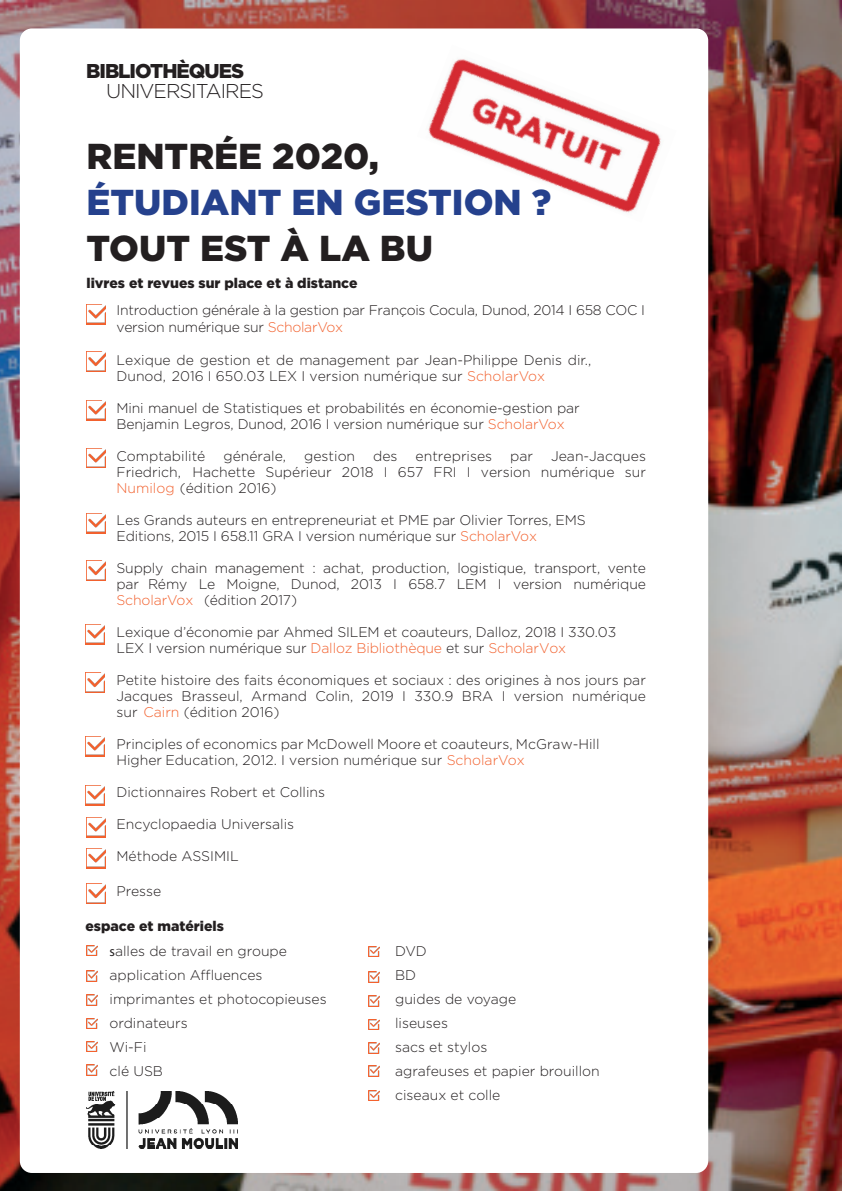
<style>
.page{position:relative;width:842px;height:1191px;background:#fff}
.page>*{position:absolute;margin:0;border:0;box-sizing:border-box;transform-origin:0 0}
.t1{font:900 36px "Gotham";color:#231f20}
.t2{font:900 36px "Gotham";color:#25418d}
.t3{font:300 20px "Gotham";letter-spacing:-.05em;color:#231f20}
.t4{font:900 20px "Gotham";letter-spacing:-.05em;color:#231f20}
.t5{font:300 14px/16px "Gotham";color:#231f20}
.t6{font:300 14px/16.8px "Gotham";letter-spacing:-.02em;color:#231f20}
.t7{font:900 14px "Gotham";color:#231f20}
.s1{color:#f2612e}
.s2{font-family:"Myriad Pro";font-weight:400}
</style>
<div class="page">
<img style="left:0;top:0;width:842px;height:1191px">
<div style="left:20px;top:28px;width:688px;height:1145px;background:#fff;border-radius:12px"></div>
<img style="left:86px;top:304px;width:19px;height:20px">
<svg style="left:86px;top:970px;width:11px;height:11px"></svg>
<svg style="left:86px;top:945px;width:11px;height:11px"></svg>
<svg style="left:86px;top:995px;width:11px;height:10px"></svg>
<svg style="left:86px;top:1041px;width:11px;height:11px"></svg>
<svg style="left:86px;top:1018px;width:11px;height:10px"></svg>
<svg style="left:86px;top:1064px;width:11px;height:11px"></svg>
<svg style="left:369px;top:972px;width:11px;height:10px"></svg>
<svg style="left:369px;top:946px;width:11px;height:11px"></svg>
<svg style="left:369px;top:996px;width:11px;height:10px"></svg>
<svg style="left:369px;top:1042px;width:11px;height:11px"></svg>
<svg style="left:369px;top:1019px;width:11px;height:10px"></svg>
<svg style="left:369px;top:1066px;width:11px;height:10px"></svg>
<svg style="left:369px;top:1090px;width:11px;height:10px"></svg>
<img style="left:428px;top:59px;width:233px;height:154px">
<img style="left:86px;top:1091px;width:152px;height:57px">
<img style="left:86px;top:352px;width:19px;height:20px">
<img style="left:86px;top:400px;width:19px;height:20px">
<img style="left:86px;top:448px;width:19px;height:20px">
<img style="left:86px;top:513px;width:19px;height:20px">
<img style="left:86px;top:561px;width:19px;height:19px">
<img style="left:85px;top:624px;width:20px;height:20px">
<img style="left:85px;top:673px;width:20px;height:19px">
<img style="left:85px;top:736px;width:20px;height:20px">
<img style="left:85px;top:785px;width:20px;height:20px">
<img style="left:86px;top:817px;width:19px;height:20px">
<img style="left:86px;top:848px;width:19px;height:20px">
<img style="left:86px;top:883px;width:19px;height:20px">
<p class="t4" style="left:86px;top:59px;width:159px">BIBLIOTHÈQUES</p>
<p class="t3" style="left:106px;top:80px;width:159px">UNIVERSITAIRES</p>
<p class="t1" style="left:86px;top:136px;width:294px">RENTRÉE 2020,</p>
<p class="t2" style="left:86px;top:182px;width:466px">ÉTUDIANT EN GESTION ?</p>
<p class="t1" style="left:86px;top:228px;width:348px">TOUT EST À LA BU</p>
<p class="t7" style="left:86px;top:275px;width:273px">livres et revues sur place et à distance</p>
<p class="t6" style="left:116px;top:301px;width:530px">Introduction générale à la gestion par François Cocula, Dunod, 2014 I 658 COC I version numérique sur <span class="s1">ScholarVox</span></p>
<p class="t5" style="left:116px;top:351px;width:476px">Lexique de gestion et de management par Jean-Philippe Denis dir.,<br>Dunod, 2016 I 650.03 LEX I version numérique sur <span class="s1">ScholarVox</span></p>
<p class="t5" style="left:116px;top:399px;width:465px">Mini manuel de Statistiques et probabilités en économie-gestion par<br>Benjamin Legros, Dunod, 2016 I version numérique sur <span class="s1">ScholarVox</span></p>
<p class="t5" style="left:116px;top:447px;width:90px">Comptabilité</p>
<p class="t5" style="left:223px;top:447px;width:64px">générale,</p>
<p class="t5" style="left:304px;top:447px;width:53px">gestion</p>
<p class="t5" style="left:373px;top:447px;width:26px">des</p>
<p class="t5" style="left:416px;top:447px;width:78px">entreprises</p>
<p class="t5" style="left:510px;top:447px;width:24px">par</p>
<p class="t5" style="left:116px;top:447px;width:531px;text-align:justify;text-indent:435px">Jean-Jacques Friedrich, Hachette Supérieur 2018 I 657 FRI I version numérique sur <span class="s1">Numilog</span> (édition 2016)</p>
<p class="t5" style="left:116px;top:511px;width:471px">Les Grands auteurs en entrepreneuriat et PME par Olivier Torres, EMS<br>Editions, 2015 I 658.11 GRA I version numérique sur <span class="s1">ScholarVox</span></p>
<p class="t5" style="left:116px;top:559px;width:531px;text-align:justify">Supply chain management : achat, production, logistique, transport, vente par Rémy Le Moigne, Dunod, 2013 I 658.7 LEM I version numérique <span class="s1">ScholarVox</span> (édition 2017)</p>
<p class="t5" style="left:116px;top:623px;width:501px">Lexique d’économie par Ahmed SILEM et coauteurs, Dalloz, 2018 I 330.03<br>LEX I version numérique sur <span class="s1">Dalloz Bibliothèque</span> et sur <span class="s1">ScholarVox</span></p>
<p class="t5" style="left:116px;top:671px;width:531px;text-align:justify">Petite histoire des faits économiques et sociaux : des origines à nos jours par Jacques Brasseul, Armand Colin, 2019 I 330.9 BRA I version numérique sur <span class="s1">Cairn</span> (édition 2016)</p>
<p class="t5" style="left:116px;top:735px;width:484px">Principles of economics par McDowell Moore et coauteurs, McGraw-Hill<br>Higher Education, 2012. I version numérique sur <span class="s1">ScholarVox</span></p>
<p class="t5" style="left:116px;top:783px;width:210px">Dictionnaires Robert et Collins</p>
<p class="t5" style="left:116px;top:815px;width:179px">Encyclopaedia Universalis</p>
<p class="t5" style="left:116px;top:847px;width:124px">Méthode ASSIMIL</p>
<p class="t5" style="left:116px;top:883px;width:46px">Presse</p>
<p class="t7" style="left:85px;top:917px;width:140px">espace et matériels</p>
<p class="t5" style="left:110px;top:942px;width:179px"><span class="s2">s</span>alles de travail en groupe</p>
<p class="t5" style="left:110px;top:966px;width:154px">application Affluences</p>
<p class="t5" style="left:110px;top:990px;width:219px">imprimantes et photocopieuses</p>
<p class="t5" style="left:110px;top:1014px;width:80px">ordinateurs</p>
<p class="t5" style="left:110px;top:1038px;width:39px">Wi-Fi</p>
<p class="t5" style="left:110px;top:1062px;width:55px">clé USB</p>
<p class="t5" style="left:395px;top:943px;width:33px">DVD</p>
<p class="t5" style="left:395px;top:967px;width:23px">BD</p>
<p class="t5" style="left:395px;top:991px;width:123px">guides de voyage</p>
<p class="t5" style="left:395px;top:1015px;width:54px">liseuses</p>
<p class="t5" style="left:395px;top:1039px;width:94px">sacs et stylos</p>
<p class="t5" style="left:395px;top:1063px;width:206px">agrafeuses et papier brouillon</p>
<p class="t5" style="left:395px;top:1087px;width:107px">ciseaux et colle</p>
</div>
